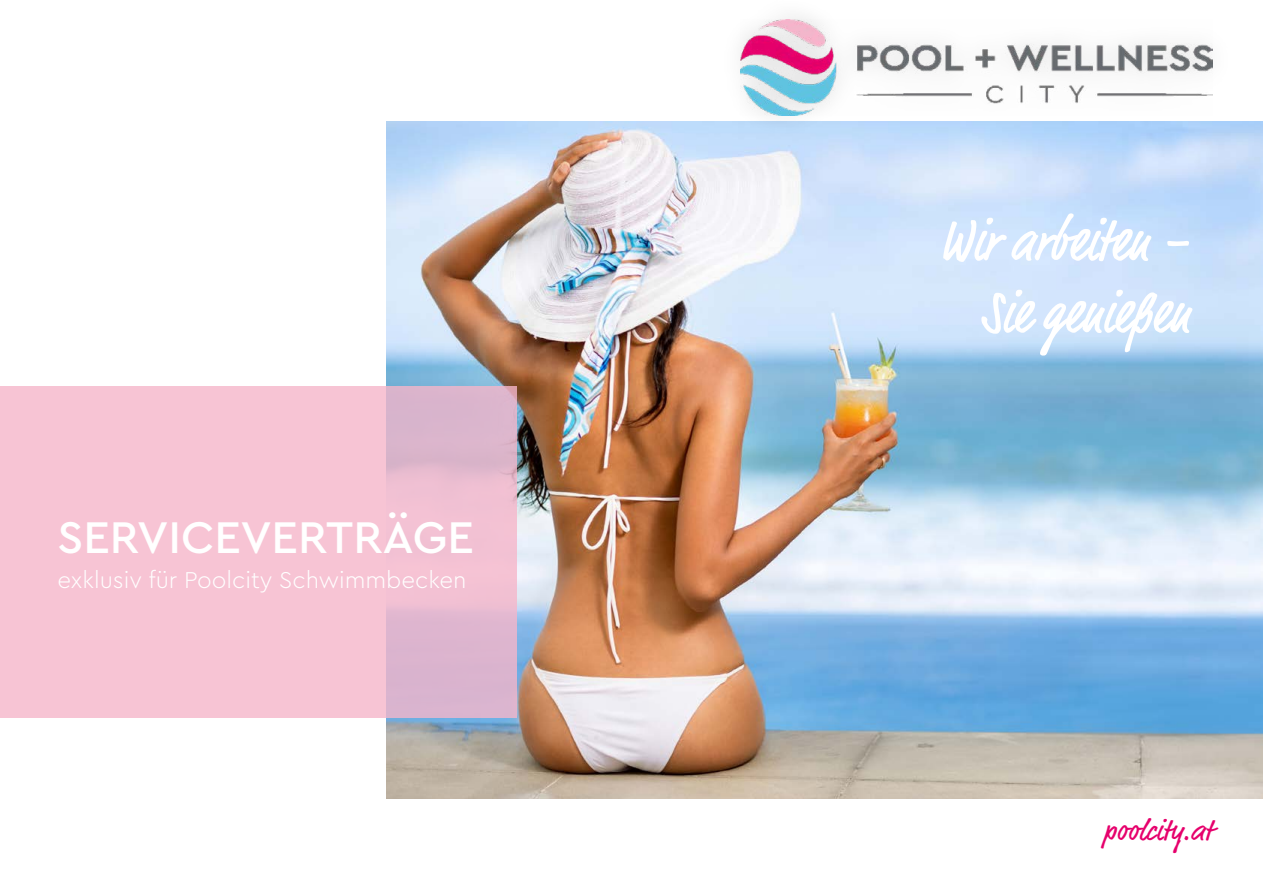
<style>
.page{position:relative;width:1263px;height:893px;background:#fff}
.page>*{position:absolute;margin:0;border:0;box-sizing:border-box;transform-origin:0 0}
.t1{font:500 condensed 60px/72px "Market Pro";color:#fff;text-align:right}
.t2{font:500 46.5px "Cera PRO";color:#fff}
.t3{font:30px "Market Pro";color:#e6006c}
.t4{font:300 24px "Cera PRO";color:#fff}
</style>
<div class="page">
<img style="left:386px;top:121px;width:877px;height:677px">
<div style="left:718px;top:0;width:516px;height:139px;background:#000;opacity:.15"></div>
<img style="left:740px;top:20px;width:472px;height:96px">
<svg style="left:0;top:386px;width:517px;height:332px;background:#f2c1d2"></svg>
<h2 class="t2" style="left:57px;top:507px;width:418px">SERVICEVERTRÄGE</h2>
<p class="t4" style="left:57px;top:564px;width:411px">exklusiv für Poolcity Schwimmbecken</p>
<h1 class="t1" style="left:939px;top:207px;width:252px">Wir arbeiten –<br>Sie genießen</h1>
<p class="t3" style="left:1103px;top:810px;width:111px">poolcity.at</p>
</div>
